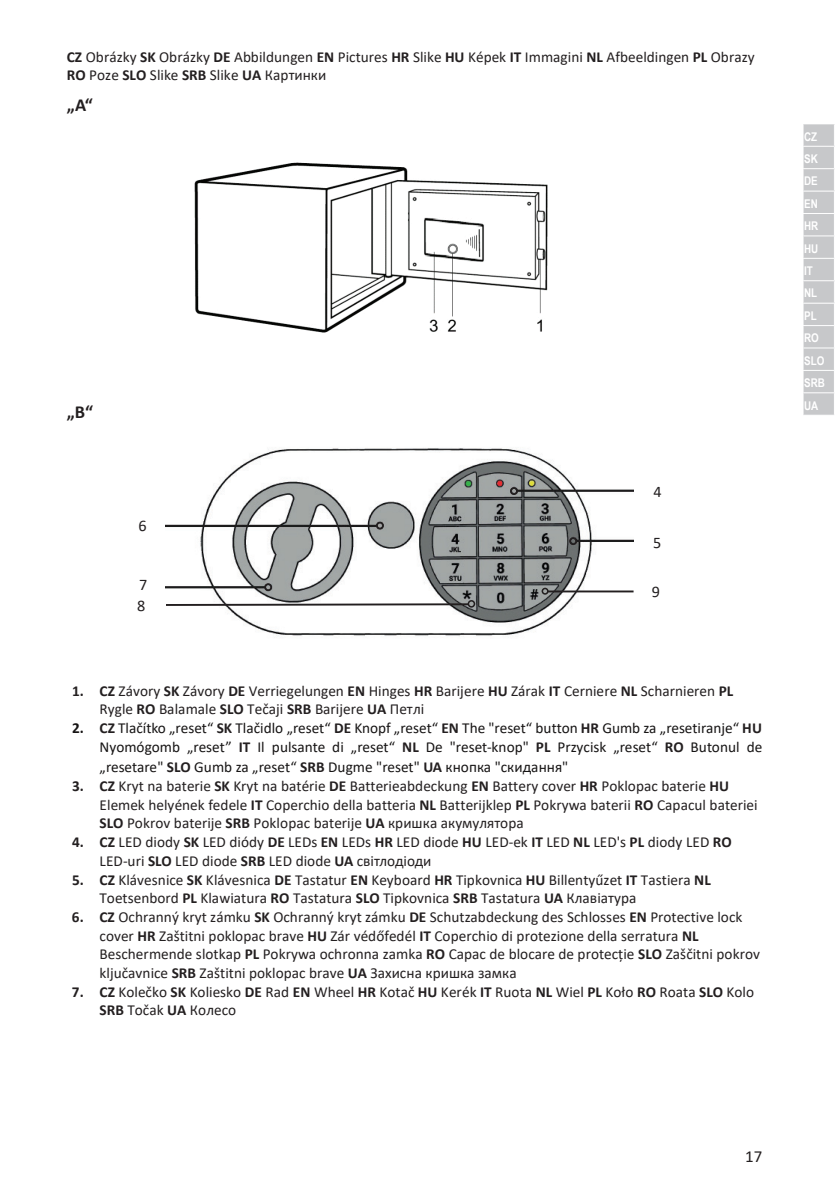
<style>
.page{position:relative;width:840px;height:1191px;background:#fff}
.page>*{position:absolute;margin:0;border:0;box-sizing:border-box;transform-origin:0 0}
.t1{font:700 18.4px "Calibri";color:#231f20}
.t2{font:17px "Calibri";color:#231f20}
.t3{font:16.2px "Calibri";color:#231f20}
.t4{font:15.2px/18.6px "Calibri";color:#231f20}
.t5{font:15.2px/19.2px "Calibri";letter-spacing:-.005em;color:#161414;text-align:justify}
.t6{font:700 12px/22.4px "Arial Narrow";color:#fff}
.s1{font-weight:700}
.s2{font-weight:700;color:#231f20}
</style>
<div class="page">
<img style="left:194px;top:162px;width:354px;height:171px">
<img style="left:165px;top:448px;width:468px;height:189px">
<div style="left:264px;top:583px;width:8px;height:8px;border:2px solid #231f20;border-radius:50%"></div>
<div style="left:376px;top:522px;width:7px;height:7px;border:2px solid #231f20;border-radius:50%"></div>
<div style="left:509px;top:487px;width:8px;height:8px;border:2px solid #231f20;border-radius:50%"></div>
<div style="left:569px;top:537px;width:7px;height:8px;border:2px solid #231f20;border-radius:50%"></div>
<div style="left:467px;top:600px;width:8px;height:7px;border:2px solid #231f20;border-radius:50%"></div>
<svg style="left:165px;top:602px;width:305px;height:5px"></svg>
<div style="left:541px;top:588px;width:7px;height:6px;border:2px solid #231f20;border-radius:50%"></div>
<hr style="left:547px;top:590px;width:86px;height:2px;background:#231f20">
<svg style="left:803px;top:124px;width:31px;height:291px;background:#cacbcd"></svg>
<hr style="left:802px;top:191px;width:32px;height:1px;background:#fff">
<p class="t4" style="left:67px;top:47px;width:689px"><span class="s1">CZ</span> Obrázky <span class="s1">SK</span> Obrázky <span class="s1">DE</span> Abbildungen <span class="s1">EN</span> Pictures <span class="s1">HR</span> Slike <span class="s1">HU</span> Képek <span class="s1">IT</span> Immagini <span class="s1">NL</span> Afbeeldingen <span class="s1">PL</span> Obrazy<br><span class="s1">RO</span> Poze <span class="s1">SLO</span> Slike <span class="s1">SRB</span> Slike <span class="s1">UA</span> Картинки</p>
<p class="t1" style="left:67px;top:92px;width:27px">„A“</p>
<p class="t1" style="left:67px;top:399px;width:28px">„B“</p>
<p class="t3" style="left:138px;top:515px;width:10px">6</p>
<p class="t3" style="left:139px;top:573px;width:10px">7</p>
<p class="t3" style="left:137px;top:594px;width:10px">8</p>
<p class="t3" style="left:653px;top:480px;width:10px">4</p>
<p class="t3" style="left:653px;top:531px;width:10px">5</p>
<p class="t3" style="left:651px;top:580px;width:10px">9</p>
<p class="t4" style="left:100px;top:681px;width:634px;text-indent:-28px"><span class="s1">1. CZ</span> Závory <span class="s1">SK</span> Závory <span class="s1">DE</span> Verriegelungen <span class="s1">EN</span> Hinges <span class="s1">HR</span> Barijere <span class="s1">HU</span> Zárak <span class="s1">IT</span> Cerniere <span class="s1">NL</span> Scharnieren <span class="s1">PL<br></span>Rygle <span class="s1">RO</span> Balamale <span class="s1">SLO</span> Tečaji <span class="s1">SRB</span> Barijere <span class="s1">UA</span> Петлі</p>
<p class="t5" style="left:100px;top:718px;width:664px;text-indent:-28px"><span class="s1">2.</span> <span class="s2">CZ</span> Tlačítko „reset“ <span class="s2">SK</span> Tlačidlo „reset“ <span class="s2">DE</span> Knopf „reset“ <span class="s2">EN</span> The "reset“ button <span class="s2">HR</span> Gumb za „resetiranje“ <span class="s2">HU </span>Nyomógomb „reset” <span class="s2">IT</span> Il pulsante di „reset“ <span class="s2">NL</span> De "reset-knop" <span class="s2">PL</span> Przycisk „reset“ <span class="s2">RO</span> Butonul de „resetare" <span class="s2">SLO</span> Gumb za „reset“ <span class="s2">SRB</span> Dugme "reset" <span class="s2">UA</span> кнопка "скидання"</p>
<p class="t4" style="left:100px;top:776px;width:659px;text-indent:-28px"><span class="s1">3. CZ</span> Kryt na baterie <span class="s1">SK</span> Kryt na batérie <span class="s1">DE</span> Batterieabdeckung <span class="s1">EN</span> Battery cover <span class="s1">HR</span> Poklopac baterie <span class="s1">HU<br></span>Elemek helyének fedele <span class="s1">IT</span> Coperchio della batteria <span class="s1">NL</span> Batterijklep <span class="s1">PL</span> Pokrywa baterii <span class="s1">RO</span> Capacul bateriei<br><span class="s1">SLO</span> Pokrov baterije <span class="s1">SRB</span> Poklopac baterije <span class="s1">UA</span> кришка акумулятора</p>
<p class="t4" style="left:100px;top:832px;width:633px;text-indent:-28px"><span class="s1">4. CZ</span> LED diody <span class="s1">SK</span> LED diódy <span class="s1">DE</span> LEDs <span class="s1">EN</span> LEDs <span class="s1">HR</span> LED diode <span class="s1">HU</span> LED-ek <span class="s1">IT</span> LED <span class="s1">NL</span> LED's <span class="s1">PL</span> diody LED <span class="s1">RO<br></span>LED-uri <span class="s1">SLO</span> LED diode <span class="s1">SRB</span> LED diode <span class="s1">UA</span> світлодіоди</p>
<p class="t4" style="left:99px;top:870px;width:612px;text-indent:-28px"><span class="s1">5. CZ</span> Klávesnice <span class="s1">SK</span> Klávesnica <span class="s1">DE</span> Tastatur <span class="s1">EN</span> Keyboard <span class="s1">HR</span> Tipkovnica <span class="s1">HU</span> Billentyűzet <span class="s1">IT</span> Tastiera <span class="s1">NL<br></span>Toetsenbord <span class="s1">PL</span> Klawiatura <span class="s1">RO</span> Tastatura <span class="s1">SLO</span> Tipkovnica <span class="s1">SRB</span> Tastatura <span class="s1">UA</span> Клавіатура</p>
<p class="t4" style="left:99px;top:907px;width:661px;text-indent:-28px"><span class="s1">6. CZ</span> Ochranný kryt zámku <span class="s1">SK</span> Ochranný kryt zámku <span class="s1">DE</span> Schutzabdeckung des Schlosses <span class="s1">EN</span> Protective lock cover <span class="s1">HR</span> Zaštitni poklopac brave <span class="s1">HU</span> Zár védőfedél <span class="s1">IT</span> Coperchio di protezione della serratura <span class="s1">NL </span>Beschermende slotkap <span class="s1">PL</span> Pokrywa ochronna zamka <span class="s1">RO</span> Capac de blocare de protecție <span class="s1">SLO</span> Zaščitni pokrov ključavnice <span class="s1">SRB</span> Zaštitni poklopac brave <span class="s1">UA</span> Захисна кришка замка</p>
<p class="t4" style="left:99px;top:981px;width:655px;text-indent:-28px"><span class="s1">7. CZ</span> Kolečko <span class="s1">SK</span> Koliesko <span class="s1">DE</span> Rad <span class="s1">EN</span> Wheel <span class="s1">HR</span> Kotač <span class="s1">HU</span> Kerék <span class="s1">IT</span> Ruota <span class="s1">NL</span> Wiel <span class="s1">PL</span> Koło <span class="s1">RO</span> Roata <span class="s1">SLO</span> Kolo<br><span class="s1">SRB</span> Točak <span class="s1">UA</span> Колесо</p>
<p class="t6" style="left:803px;top:125px;width:22px">CZ<br>SK<br>DE<br>EN<br>HR<br>HU<br>IT<br>NL<br>PL<br>RO<br>SLO<br>SRB<br>UA</p>
<p class="t2" style="left:744px;top:1144px;width:19px">17</p>
</div>
